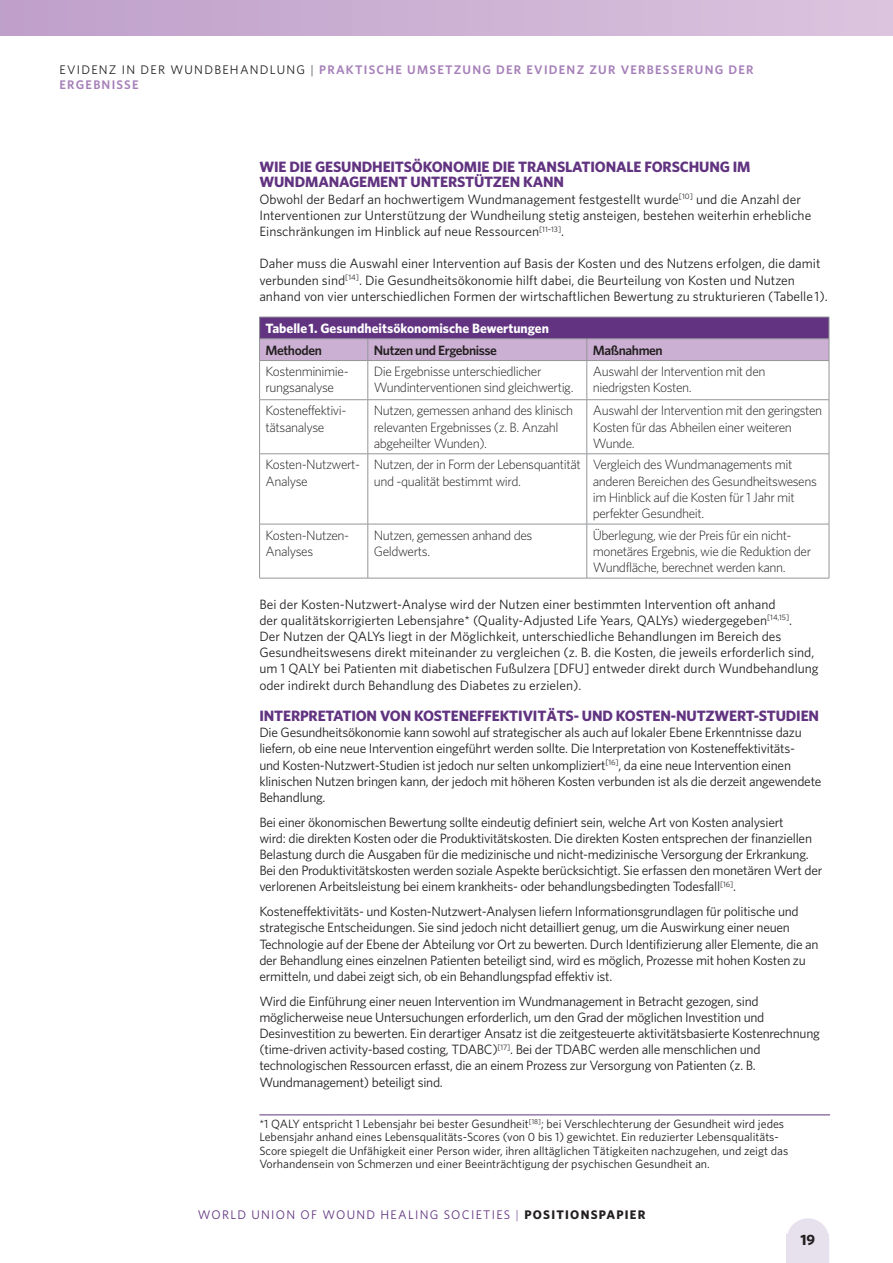
<style>
.page{position:relative;width:893px;height:1263px;background:#fff}
.page>*{position:absolute;margin:0;border:0;box-sizing:border-box;transform-origin:0 0}
.CROSSHEAD_1{font:700 15px/15px "Whitney";letter-spacing:-.01em;color:#613380}
.t1{font:700 15px "Whitney";color:#231f20}
.BODY_TEXT{font:13.5px/16.2px "Whitney";letter-spacing:-.02em;color:#231f20}
.BODY_TEXT-2{font:13.5px/16.2px "Whitney";color:#231f20}
.TABLE_TEXT{font:300 13.5px/16.2px "Whitney";letter-spacing:-.03em;color:#231f20}
.TABLE_TEXT-2{font:700 13.5px "Whitney";color:#fff}
.TABLE_TEXT-3{font:600 13.5px "Whitney";letter-spacing:-.03em;color:#231f20}
.BODY_TEXT-3{font:600 12.45px/15px "Whitney";letter-spacing:.1em;color:#a67fb9}
.t2{font:12.45px "Whitney";letter-spacing:.1em;color:#613380}
.BODY_TEXT-4{font:12px/13.5px "Whitney";color:#231f20}
.s1{font-weight:400;color:#231f20}
.s2{font-weight:300;color:#231f20}
.s3{font-weight:300}
.s4{font-weight:700;color:#231f20}
</style>
<div class="page">
<svg style="left:787px;top:1218px;width:41px;height:16px"></svg>
<div style="left:786px;top:1234px;width:43px;height:29px;background:#e7e1ed"></div>
<svg style="left:259px;top:317px;width:571px;height:43px;background:#9673a8"></svg>
<hr style="left:259px;top:360px;width:109px;height:1px;background:#939598">
<hr style="left:259px;top:361px;width:1px;height:38px;background:#939598">
<hr style="left:368px;top:360px;width:219px;height:1px;background:#939598">
<hr style="left:368px;top:361px;width:1px;height:38px;background:#939598">
<hr style="left:587px;top:360px;width:242px;height:1px;background:#939598">
<hr style="left:587px;top:361px;width:1px;height:38px;background:#939598">
<hr style="left:829px;top:361px;width:1px;height:38px;background:#939598">
<hr style="left:259px;top:399px;width:109px;height:1px;background:#939598">
<hr style="left:259px;top:400px;width:1px;height:54px;background:#939598">
<hr style="left:368px;top:399px;width:219px;height:1px;background:#939598">
<hr style="left:368px;top:400px;width:1px;height:54px;background:#939598">
<hr style="left:587px;top:399px;width:242px;height:1px;background:#939598">
<hr style="left:587px;top:400px;width:1px;height:54px;background:#939598">
<hr style="left:829px;top:400px;width:1px;height:54px;background:#939598">
<hr style="left:259px;top:453px;width:109px;height:1px;background:#939598">
<hr style="left:259px;top:454px;width:1px;height:70px;background:#939598">
<hr style="left:368px;top:453px;width:219px;height:1px;background:#939598">
<hr style="left:368px;top:454px;width:1px;height:70px;background:#939598">
<hr style="left:587px;top:453px;width:242px;height:1px;background:#939598">
<hr style="left:587px;top:454px;width:1px;height:70px;background:#939598">
<hr style="left:829px;top:454px;width:1px;height:70px;background:#939598">
<hr style="left:259px;top:524px;width:109px;height:1px;background:#939598">
<hr style="left:259px;top:524px;width:1px;height:54px;background:#939598">
<hr style="left:368px;top:524px;width:219px;height:1px;background:#939598">
<hr style="left:368px;top:524px;width:1px;height:54px;background:#939598">
<hr style="left:587px;top:524px;width:242px;height:1px;background:#939598">
<hr style="left:587px;top:524px;width:1px;height:54px;background:#939598">
<hr style="left:829px;top:524px;width:1px;height:54px;background:#939598">
<hr style="left:259px;top:578px;width:109px;height:1px;background:#939598">
<hr style="left:368px;top:578px;width:219px;height:1px;background:#939598">
<hr style="left:587px;top:578px;width:242px;height:1px;background:#939598">
<hr style="left:259px;top:1114px;width:571px;height:1px;background:#613380">
<div style="left:0;top:0;width:893px;height:35px;background:linear-gradient(to right,#bf9fca,#dcc4df)"></div>
<p class="BODY_TEXT-3" style="left:60px;top:62px;width:696px"><span class="s1">EVIDENZ IN DER WUNDBEHANDLUNG</span> <span class="s2">|</span> PRAKTISCHE UMSETZUNG DER EVIDENZ ZUR VERBESSERUNG DER<br>ERGEBNISSE</p>
<p class="CROSSHEAD_1" style="left:259px;top:159px;width:493px">WIE DIE GESUNDHEITSÖKONOMIE DIE TRANSLATIONALE FORSCHUNG IM<br>WUNDMANAGEMENT UNTERSTÜTZEN KANN</p>
<p class="BODY_TEXT-2" style="left:259px;top:191px;width:553px">Obwohl der Bedarf an hochwertigem Wundmanagement festgestellt wurde<sup>[10]</sup> und die Anzahl der<br>Interventionen zur Unterstützung der Wundheilung stetig ansteigen, bestehen weiterhin erhebliche<br>Einschränkungen im Hinblick auf neue Ressourcen<sup>[11–13]</sup>.</p>
<p class="BODY_TEXT-2" style="left:259px;top:255px;width:570px">Daher muss die Auswahl einer Intervention auf Basis der Kosten und des Nutzens erfolgen, die damit verbunden sind<sup>[14]</sup>. Die Gesundheitsökonomie hilft dabei, die Beurteilung von Kosten und Nutzen anhand von vier unterschiedlichen Formen der wirtschaftlichen Bewertung zu strukturieren (Tabelle 1).</p>
<p class="TABLE_TEXT-2" style="left:266px;top:320px;width:285px">Tabelle 1. Gesundheitsökonomische Bewertungen</p>
<p class="TABLE_TEXT-3" style="left:266px;top:342px;width:58px">Methoden</p>
<p class="TABLE_TEXT-3" style="left:374px;top:342px;width:125px">Nutzen und Ergebnisse</p>
<p class="TABLE_TEXT-3" style="left:593px;top:342px;width:71px">Maßnahmen</p>
<p class="TABLE_TEXT" style="left:266px;top:363px;width:85px">Kostenminimie&shy;rungsanalyse</p>
<p class="TABLE_TEXT" style="left:374px;top:363px;width:201px">Die Ergebnisse unterschiedlicher<br>Wundinterventionen sind gleichwertig.</p>
<p class="TABLE_TEXT" style="left:593px;top:363px;width:174px">Auswahl der Intervention mit den niedrigsten Kosten.</p>
<p class="TABLE_TEXT" style="left:266px;top:402px;width:82px">Kosteneffektivi&shy;tätsanalyse</p>
<p class="TABLE_TEXT" style="left:374px;top:402px;width:201px">Nutzen, gemessen anhand des klinisch relevanten Ergebnisses (z. B. Anzahl abgeheilter Wunden).</p>
<p class="TABLE_TEXT" style="left:593px;top:402px;width:231px">Auswahl der Intervention mit den geringsten<br>Kosten für das Abheilen einer weiteren<br>Wunde.</p>
<p class="TABLE_TEXT" style="left:266px;top:456px;width:96px">Kosten-Nutzwert-<br>Analyse</p>
<p class="TABLE_TEXT" style="left:374px;top:456px;width:208px">Nutzen, der in Form der Lebensquantität und -qualität bestimmt wird.</p>
<p class="TABLE_TEXT" style="left:593px;top:456px;width:226px">Vergleich des Wundmanagements mit anderen Bereichen des Gesundheitswesens im Hinblick auf die Kosten für 1 Jahr mit perfekter Gesundheit.</p>
<p class="TABLE_TEXT" style="left:266px;top:527px;width:85px">Kosten-Nutzen-<br>Analyses</p>
<p class="TABLE_TEXT" style="left:374px;top:527px;width:160px">Nutzen, gemessen anhand des<br>Geldwerts.</p>
<p class="TABLE_TEXT" style="left:593px;top:527px;width:220px">Überlegung, wie der Preis für ein nicht&shy;monetäres Ergebnis, wie die Reduktion der<br>Wundfläche, berechnet werden kann.</p>
<p class="BODY_TEXT-2" style="left:259px;top:596px;width:561px">Bei der Kosten-Nutzwert-Analyse wird der Nutzen einer bestimmten Intervention oft anhand<br>der qualitätskorrigierten Lebensjahre* (Quality-Adjusted Life Years, QALYs) wiedergegeben<sup>[14,15]</sup>.<br>Der Nutzen der QALYs liegt in der Möglichkeit, unterschiedliche Behandlungen im Bereich des Gesundheitswesens direkt miteinander zu vergleichen (z. B. die Kosten, die jeweils erforderlich sind, um 1 QALY bei Patienten mit diabetischen Fußulzera [DFU] entweder direkt durch Wundbehandlung oder indirekt durch Behandlung des Diabetes zu erzielen).</p>
<p class="CROSSHEAD_1" style="left:259px;top:708px;width:561px">INTERPRETATION VON KOSTENEFFEKTIVITÄTS- UND KOSTEN-NUTZWERT-STUDIEN</p>
<p class="BODY_TEXT" style="left:259px;top:724px;width:563px">Die Gesundheitsökonomie kann sowohl auf strategischer als auch auf lokaler Ebene Erkenntnisse dazu liefern, ob eine neue Intervention eingeführt werden sollte. Die Interpretation von Kosteneffektivitäts-<br>und Kosten-Nutzwert-Studien ist jedoch nur selten unkompliziert<sup>[16]</sup>, da eine neue Intervention einen klinischen Nutzen bringen kann, der jedoch mit höheren Kosten verbunden ist als die derzeit angewendete Behandlung.</p>
<p class="BODY_TEXT" style="left:259px;top:813px;width:564px">Bei einer ökonomischen Bewertung sollte eindeutig definiert sein, welche Art von Kosten analysiert<br>wird: die direkten Kosten oder die Produktivitätskosten. Die direkten Kosten entsprechen der finanziellen Belastung durch die Ausgaben für die medizinische und nicht-medizinische Versorgung der Erkrankung.<br>Bei den Produktivitätskosten werden soziale Aspekte berücksichtigt. Sie erfassen den monetären Wert der verlorenen Arbeitsleistung bei einem krankheits- oder behandlungsbedingten Todesfall<sup>[16]</sup>.</p>
<p class="BODY_TEXT" style="left:259px;top:903px;width:561px">Kosteneffektivitäts- und Kosten-Nutzwert-Analysen liefern Informationsgrundlagen für politische und strategische Entscheidungen. Sie sind jedoch nicht detailliert genug, um die Auswirkung einer neuen Technologie auf der Ebene der Abteilung vor Ort zu bewerten. Durch Identifizierung aller Elemente, die an der Behandlung eines einzelnen Patienten beteiligt sind, wird es möglich, Prozesse mit hohen Kosten zu ermitteln, und dabei zeigt sich, ob ein Behandlungspfad effektiv ist.</p>
<p class="BODY_TEXT" style="left:259px;top:992px;width:562px">Wird die Einführung einer neuen Intervention im Wundmanagement in Betracht gezogen, sind möglicherweise neue Untersuchungen erforderlich, um den Grad der möglichen Investition und Desinvestition zu bewerten. Ein derartiger Ansatz ist die zeitgesteuerte aktivitätsbasierte Kostenrechnung (time-driven activity-based costing, TDABC)<sup>[17]</sup>. Bei der TDABC werden alle menschlichen und technologischen Ressourcen erfasst, die an einem Prozess zur Versorgung von Patienten (z. B.<br>Wundmanagement) beteiligt sind.</p>
<p class="BODY_TEXT-4" style="left:259px;top:1117px;width:530px">*1 QALY entspricht 1 Lebensjahr bei bester Gesundheit<sup>[18]</sup>; bei Verschlechterung der Gesundheit wird jedes Lebensjahr anhand eines Lebensqualitäts-Scores (von 0 bis 1) gewichtet. Ein reduzierter Lebensqualitäts-Score spiegelt die Unfähigkeit einer Person wider, ihren alltäglichen Tätigkeiten nachzugehen, und zeigt das Vorhandensein von Schmerzen und einer Beeinträchtigung der psychischen Gesundheit an.</p>
<p class="t2" style="left:198px;top:1207px;width:449px">WORLD UNION OF WOUND HEALING SOCIETIES <span class="s3">|</span> <span class="s4">POSITIONSPAPIER</span></p>
<p class="t1" style="left:800px;top:1231px;width:16px">19</p>
</div>
